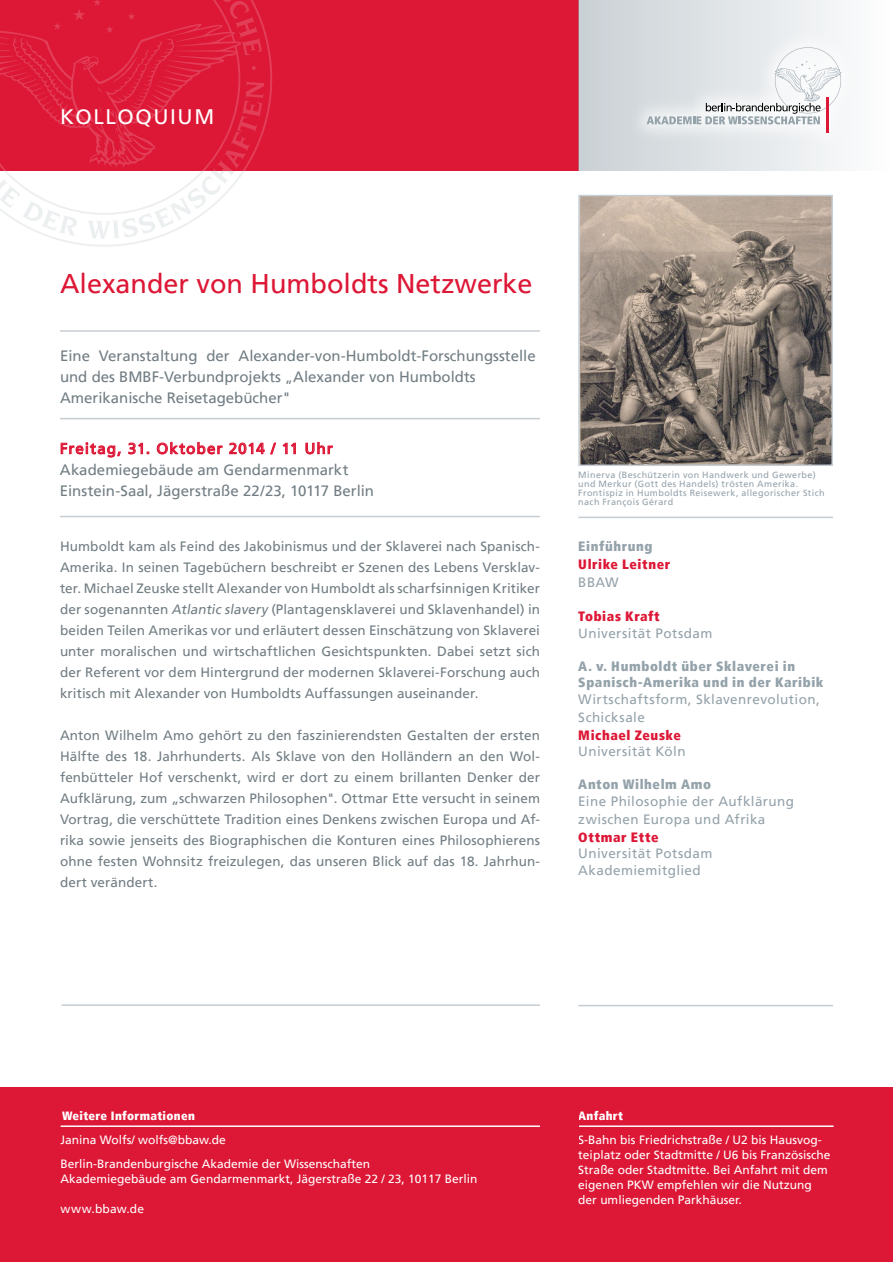
<style>
.page{position:relative;width:893px;height:1263px;background:#fff}
.page>*{position:absolute;margin:0;border:0;box-sizing:border-box;transform-origin:0 0}
.t1{font:27px "Frutiger LT";color:#dd1736}
.t2{font:21px "Frutiger LT";letter-spacing:.075em;color:#fff}
.Fliesstext{font:15px/21px "Frutiger LT";color:#717d83}
.Fliesstext-2{font:15px "Frutiger LT";letter-spacing:.075em;color:#dd1736}
.Fliesstext-3{font:13.5px/21px "Frutiger LT";letter-spacing:.01em;color:#717d83;text-align:justify}
.Fliesstext-4{font:13.5px/18px "Frutiger LT";letter-spacing:.03em;color:#94a2aa}
.Fliesstext-5{font:900 condensed 13.5px/16.5px "Frutiger LT";letter-spacing:.045em;color:#94a2aa}
.Fliesstext-6{font:900 condensed 13.5px "Frutiger LT";letter-spacing:.04em;color:#dd1736}
.Fliesstext-7{font:12px/15px "Frutiger LT";color:#fff}
.t3{font:900 condensed 12px "Frutiger LT";letter-spacing:.025em;color:#fff}
.Fliesstext-8{font:9px/9px "Frutiger LT";letter-spacing:.045em;color:#94a2aa}
.s1{font-size:13.5px}
.s2{font-style:italic}
</style>
<div class="page">
<div style="left:0;top:0;width:578px;height:170px;background:#dd1736"></div>
<svg style="left:264px;top:28px;width:8px;height:102px"></svg>
<svg style="left:0;top:0;width:264px;height:239px"></svg>
<div style="left:578px;top:0;width:315px;height:170px;background:linear-gradient(to right,#c9d0d4,#fdfdfe)"></div>
<div style="left:628px;top:28px;width:233px;height:124px;background:#fff;opacity:.75"></div>
<hr style="left:826px;top:97px;width:2px;height:36px;background:#dd1736">
<svg style="left:647px;top:47px;width:194px;height:77px"></svg>
<hr style="left:60px;top:330px;width:480px;height:2px;background:#c6ced4">
<hr style="left:60px;top:418px;width:480px;height:1px;background:#c6ced4">
<div style="left:1px;top:1087px;width:892px;height:174px;background:#dd1736"></div>
<hr style="left:61px;top:1125px;width:773px;height:2px;background:#fff">
<hr style="left:60px;top:516px;width:480px;height:1px;background:#c6ced4">
<svg style="left:61px;top:442px;width:60px;height:15px"></svg>
<svg style="left:128px;top:443px;width:21px;height:11px"></svg>
<svg style="left:157px;top:442px;width:66px;height:12px"></svg>
<svg style="left:229px;top:442px;width:47px;height:12px"></svg>
<svg style="left:283px;top:443px;width:13px;height:11px"></svg>
<svg style="left:306px;top:442px;width:27px;height:12px"></svg>
<div style="left:540px;top:1101px;width:38px;height:47px;background:#dd1736"></div>
<hr style="left:61px;top:1004px;width:479px;height:2px;background:#c6ced4">
<hr style="left:578px;top:1005px;width:255px;height:1px;background:#c6ced4">
<hr style="left:578px;top:517px;width:255px;height:1px;background:#c6ced4">
<img style="left:581px;top:198px;width:249px;height:265px">
<div style="left:578px;top:195px;width:255px;height:271px;border:2px solid #c6ced4"></div>
<p class="t2" style="left:60px;top:104px;width:156px">KOLLOQUIUM</p>
<p class="t1" style="left:60px;top:267px;width:474px">Alexander von Humboldts Netzwerke</p>
<p class="Fliesstext" style="left:60px;top:345px;width:477px">Eine Veranstaltung der Alexander-von-Humboldt-Forschungsstelle und des BMBF-Verbundprojekts <span class="s1">„</span>Alexander von Humboldts</p>
<p class="Fliesstext" style="left:60px;top:387px;width:232px">Amerikanische Reisetagebücher"</p>
<p class="Fliesstext-2" style="left:60px;top:440px;width:274px">Freitag, 31. Oktober 2014 / 11 Uhr</p>
<p class="Fliesstext" style="left:60px;top:459px;width:290px">Akademiegebäude am Gendarmenmarkt</p>
<p class="Fliesstext" style="left:60px;top:480px;width:315px">Einstein-Saal, Jägerstraße 22/23, 10117 Berlin</p>
<p class="Fliesstext-3" style="left:60px;top:536px;width:482px">Humboldt kam als Feind des Jakobinismus und der Sklaverei nach Spanisch-Amerika. In seinen Tagebüchern beschreibt er Szenen des Lebens Versklav&shy;ter. Michael Zeuske stellt Alexander von Humboldt als scharfsinnigen Kritiker der sogenannten <span class="s2">Atlantic slavery</span> (Plantagensklaverei und Sklavenhandel) in beiden Teilen Amerikas vor und erläutert dessen Einschätzung von Sklaverei unter moralischen und wirtschaftlichen Gesichtspunkten. Dabei setzt sich der Referent vor dem Hintergrund der modernen Sklaverei-Forschung auch kritisch mit Alexander von Humboldts Auffassungen auseinander.</p>
<p class="Fliesstext-3" style="left:60px;top:725px;width:482px">Anton Wilhelm Amo gehört zu den faszinierendsten Gestalten der ersten Hälfte des 18. Jahrhunderts. Als Sklave von den Holländern an den Wol&shy;fenbütteler Hof verschenkt, wird er dort zu einem brillanten Denker der Aufklärung, zum „schwarzen Philosophen". Ottmar Ette versucht in seinem Vortrag, die verschüttete Tradition eines Denkens zwischen Europa und Af&shy;rika sowie jenseits des Biographischen die Konturen eines Philosophierens ohne festen Wohnsitz freizulegen, das unseren Blick auf das 18. Jahrhun&shy;dert verändert.</p>
<p class="Fliesstext-8" style="left:578px;top:470px;width:239px">Minerva (Beschützerin von Handwerk und Gewerbe) und Merkur (Gott des Handels) trösten Amerika.</p>
<p class="Fliesstext-8" style="left:578px;top:488px;width:248px">Frontispiz in Humboldts Reisewerk, allegorischer Stich nach François Gérard</p>
<p class="Fliesstext-5" style="left:578px;top:538px;width:76px">Einführung</p>
<p class="Fliesstext-6" style="left:578px;top:556px;width:93px">Ulrike Leitner</p>
<p class="Fliesstext-4" style="left:578px;top:573px;width:42px">BBAW</p>
<p class="Fliesstext-6" style="left:578px;top:608px;width:83px">Tobias Kraft</p>
<p class="Fliesstext-4" style="left:578px;top:624px;width:136px">Universität Potsdam</p>
<p class="Fliesstext-5" style="left:578px;top:658px;width:247px">A. v. Humboldt über Sklaverei in<br>Spanisch-Amerika und in der Karibik</p>
<p class="Fliesstext-4" style="left:578px;top:690px;width:243px">Wirtschaftsform, Sklavenrevolution,<br>Schicksale</p>
<p class="Fliesstext-6" style="left:578px;top:727px;width:104px">Michael Zeuske</p>
<p class="Fliesstext-4" style="left:578px;top:743px;width:109px">Universität Köln</p>
<p class="Fliesstext-5" style="left:578px;top:776px;width:134px">Anton Wilhelm Amo</p>
<p class="Fliesstext-4" style="left:578px;top:792px;width:217px">Eine Philosophie der Aufklärung</p>
<p class="Fliesstext-4" style="left:578px;top:810px;width:189px">zwischen Europa und Afrika</p>
<p class="Fliesstext-6" style="left:578px;top:829px;width:82px">Ottmar Ette</p>
<p class="Fliesstext-4" style="left:578px;top:845px;width:136px">Universität Potsdam</p>
<p class="Fliesstext-4" style="left:578px;top:861px;width:124px">Akademiemitglied</p>
<p class="t3" style="left:62px;top:1109px;width:134px">Weitere Informationen</p>
<p class="Fliesstext-7" style="left:61px;top:1133px;width:167px">Janina Wolfs/ wolfs@bbaw.de</p>
<p class="Fliesstext-7" style="left:61px;top:1157px;width:311px">Berlin-Brandenburgische Akademie der Wissenschaften</p>
<p class="Fliesstext-7" style="left:61px;top:1172px;width:418px">Akademiegebäude am Gendarmenmarkt, Jägerstraße 22 / 23, 10117 Berlin</p>
<p class="Fliesstext-7" style="left:61px;top:1202px;width:85px">www.bbaw.de</p>
<p class="t3" style="left:578px;top:1108px;width:46px">Anfahrt</p>
<p class="Fliesstext-7" style="left:578px;top:1132px;width:254px">S-Bahn bis Friedrichstraße / U2 bis Hausvog&shy;teiplatz oder Stadtmitte / U6 bis Französische</p>
<p class="Fliesstext-7" style="left:578px;top:1162px;width:251px">Straße oder Stadtmitte. Bei Anfahrt mit dem</p>
<p class="Fliesstext-7" style="left:578px;top:1177px;width:235px">eigenen PKW empfehlen wir die Nutzung der umliegenden Parkhäuser.</p>
</div>
